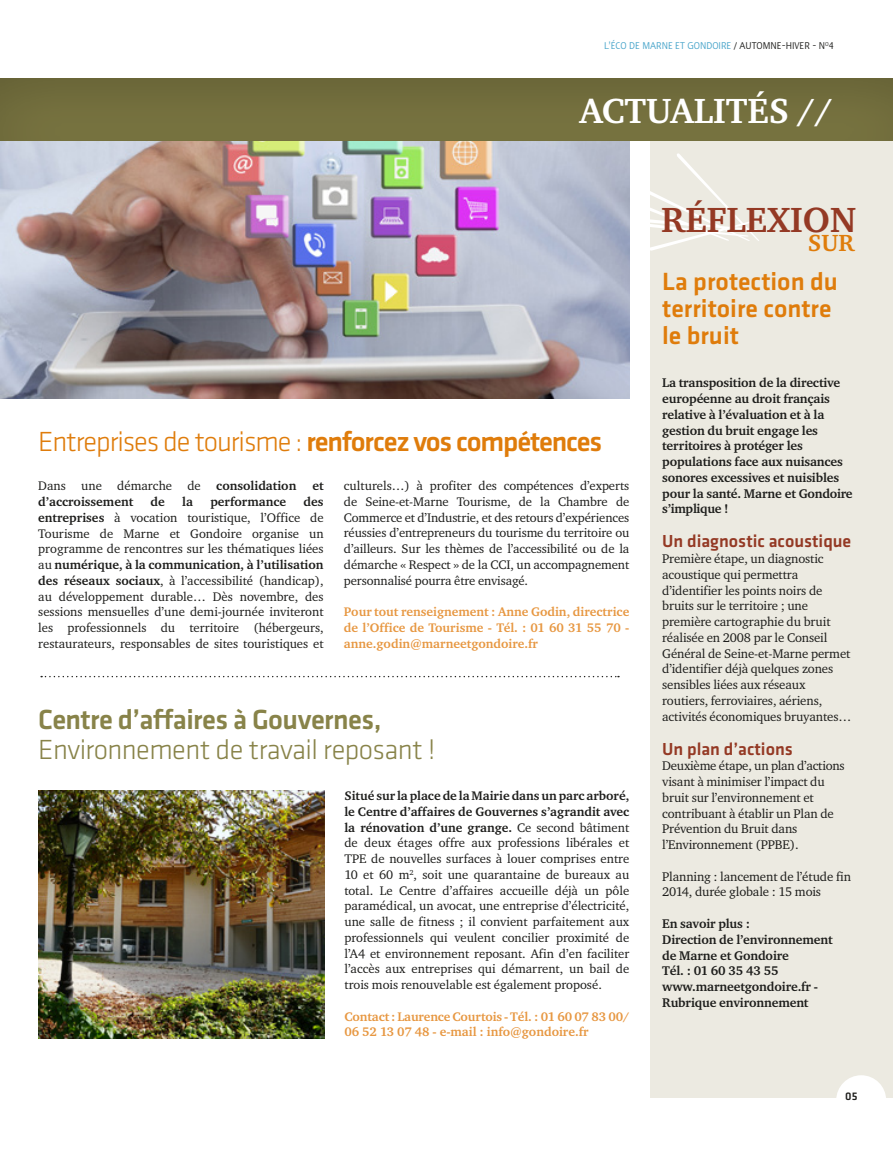
<style>
.page{position:relative;width:893px;height:1149px;background:#fff}
.page>*{position:absolute;margin:0;border:0;box-sizing:border-box;transform-origin:0 0}
.t1{font:700 35.85px "Charter ITC";color:#fff}
.t2{font:700 35.85px "Charter ITC";color:#943924}
.t3{font:500 28.65px "Klavika";letter-spacing:-.04em;color:#df7c0b}
.t4{font:300 28.65px "Klavika";letter-spacing:-.02em;color:#888349}
.t5{font:500 28.65px "Klavika";letter-spacing:-.02em;color:#888349}
.t6{font:500 25.8px/27.3px "Klavika";color:#df7c0b}
.t7{font:700 24px "Charter ITC";color:#df7c0b}
.t8{font:500 18px "Klavika";color:#943924}
.t9{font:12.9px/15.8px "Charter ITC";letter-spacing:-.01em;color:#1d1d1b}
.t10{font:700 12.9px/15.8px "Charter ITC";letter-spacing:-.01em;color:#1d1d1b}
.t11{font:12.75px/15.8px "Charter ITC";color:#1d1d1b;text-align:justify}
.t12{font:700 12.75px/15.8px "Charter ITC";color:#e79741;text-align:justify}
.t13{font:700 12.75px "Charter ITC";color:#1d1d1b}
.t14{font:500 11.4px "Klavika";color:#1d1d1b}
.t15{font:condensed 10.05px "Ergo LT Pro";color:#45a3c9}
.s1{color:#1d1d1b}
.s2{font-weight:300}
.s3{font-weight:700}
</style>
<div class="page">
<div style="left:651px;top:123px;width:242px;height:974px;background:#eceae1"></div>
<svg style="left:629px;top:152px;width:135px;height:99px"></svg>
<img style="left:0;top:144px;width:629px;height:254px">
<div style="left:0;top:78px;width:893px;height:66px;background:#746f3e"></div>
<div style="left:836px;top:1074px;width:50px;height:50px;background:#fff;border-radius:50%"></div>
<svg style="left:41px;top:675px;width:578px;height:2px"></svg>
<img style="left:38px;top:790px;width:287px;height:247px">
<p class="t15" style="left:604px;top:38px;width:231px">L’ÉCO DE MARNE ET GONDOIRE <span class="s1">/ AUTOMNE-HIVER - N</span><sup>O</sup><span class="s1">4</span></p>
<h1 class="t1" style="left:580px;top:88px;width:255px">ACTUALITÉS //</h1>
<h2 class="t3" style="left:38px;top:426px;width:565px"><span class="s2">Entreprises de tourisme :</span> renforcez vos compétences</h2>
<p class="t11" style="left:38px;top:477px;width:260px">Dans une démarche de <span class="s3">consolidation</span></p>
<p class="t13" style="left:312px;top:478px;width:13px">et</p>
<p class="t13" style="left:38px;top:493px;width:97px">d’accroissement</p>
<p class="t13" style="left:151px;top:493px;width:16px">de</p>
<p class="t13" style="left:182px;top:493px;width:12px">la</p>
<p class="t13" style="left:210px;top:493px;width:77px">performance</p>
<p class="t11" style="left:38px;top:493px;width:287px;text-indent:265px"><span class="s3">des entreprises</span> à vocation touristique, l’Office de Tourisme de Marne et Gondoire organise un programme de rencontres sur les thématiques liées au <span class="s3">numérique, à la communication, à l’utilisation des réseaux sociaux</span>, à l’accessibilité (handicap), au développement durable… Dès novembre, des sessions mensuelles d’une demi-journée inviteront les professionnels du territoire (hébergeurs, restaurateurs, responsables de sites touristiques et</p>
<p class="t11" style="left:344px;top:477px;width:287px">culturels…) à profiter des compétences d’experts de Seine-et-Marne Tourisme, de la Chambre de Commerce et d’Industrie, et des retours d’expériences réussies d’entrepreneurs du tourisme du territoire ou d’ailleurs. Sur les thèmes de l’accessibilité ou de la démarche « Respect » de la CCI, un accompagnement personnalisé pourra être envisagé.</p>
<p class="t12" style="left:344px;top:603px;width:287px">Pour tout renseignement : Anne Godin, directrice de l’Office de Tourisme - Tél. : 01 60 31 55 70 - anne.godin@marneetgondoire.fr</p>
<h2 class="t5" style="left:38px;top:703px;width:345px">Centre d’affaires à Gouvernes,</h2>
<h2 class="t4" style="left:38px;top:733px;width:398px">Environnement de travail reposant !</h2>
<p class="t11" style="left:344px;top:787px;width:286px"><span class="s3">Situé sur la place de la Mairie dans un parc arboré, le Centre d’affaires de Gouvernes s’agrandit avec la rénovation d’une grange.</span> Ce second bâtiment de deux étages offre aux professions libérales et TPE de nouvelles surfaces à louer comprises entre 10 et 60 m<sup>2</sup>, soit une quarantaine de bureaux au total. Le Centre d’affaires accueille déjà un pôle paramédical, un avocat, une entreprise d’électricité, une salle de fitness ; il convient parfaitement aux professionnels qui veulent concilier proximité de l’A4 et environnement reposant. Afin d’en faciliter l’accès aux entreprises qui démarrent, un bail de trois mois renouvelable est également proposé.</p>
<p class="t12" style="left:344px;top:1007px;width:286px">Contact : Laurence Courtois - Tél. : 01 60 07 83 00/<br>06 52 13 07 48 - e-mail : info@gondoire.fr</p>
<h1 class="t2" style="left:661px;top:198px;width:196px">RÉFLEXION</h1>
<h3 class="t6" style="left:662px;top:268px;width:177px">La protection du territoire contre le bruit</h3>
<p class="t10" style="left:662px;top:374px;width:192px">La transposition de la directive européenne au droit français relative à l’évaluation et à la gestion du bruit engage les territoires à protéger les populations face aux nuisances sonores excessives et nuisibles pour la santé. Marne et Gondoire s’implique !</p>
<h3 class="t8" style="left:662px;top:531px;width:191px">Un diagnostic acoustique</h3>
<p class="t9" style="left:662px;top:550px;width:191px">Première étape, un diagnostic acoustique qui permettra d’identifier les points noirs de bruits sur le territoire ; une première cartographie du bruit réalisée en 2008 par le Conseil<br>Général de Seine-et-Marne permet d’identifier déjà quelques zones sensibles liées aux réseaux routiers, ferroviaires, aériens, activités économiques bruyantes…</p>
<h3 class="t8" style="left:662px;top:738px;width:132px">Un plan d’actions</h3>
<p class="t9" style="left:662px;top:757px;width:184px">Deuxième étape, un plan d’actions visant à minimiser l’impact du bruit sur l’environnement et contribuant à établir un Plan de<br>Prévention du Bruit dans l’Environnement (PPBE).</p>
<p class="t9" style="left:662px;top:867px;width:190px">Planning : lancement de l’étude fin<br>2014, durée globale : 15 mois</p>
<p class="t10" style="left:662px;top:915px;width:172px">En savoir plus :<br>Direction de l’environnement de Marne et Gondoire<br>Tél. : 01 60 35 43 55 www.marneetgondoire.fr -<br>Rubrique environnement</p>
<h3 class="t7" style="left:808px;top:227px;width:48px">SUR</h3>
<p class="t14" style="left:845px;top:1089px;width:14px">05</p>
</div>
